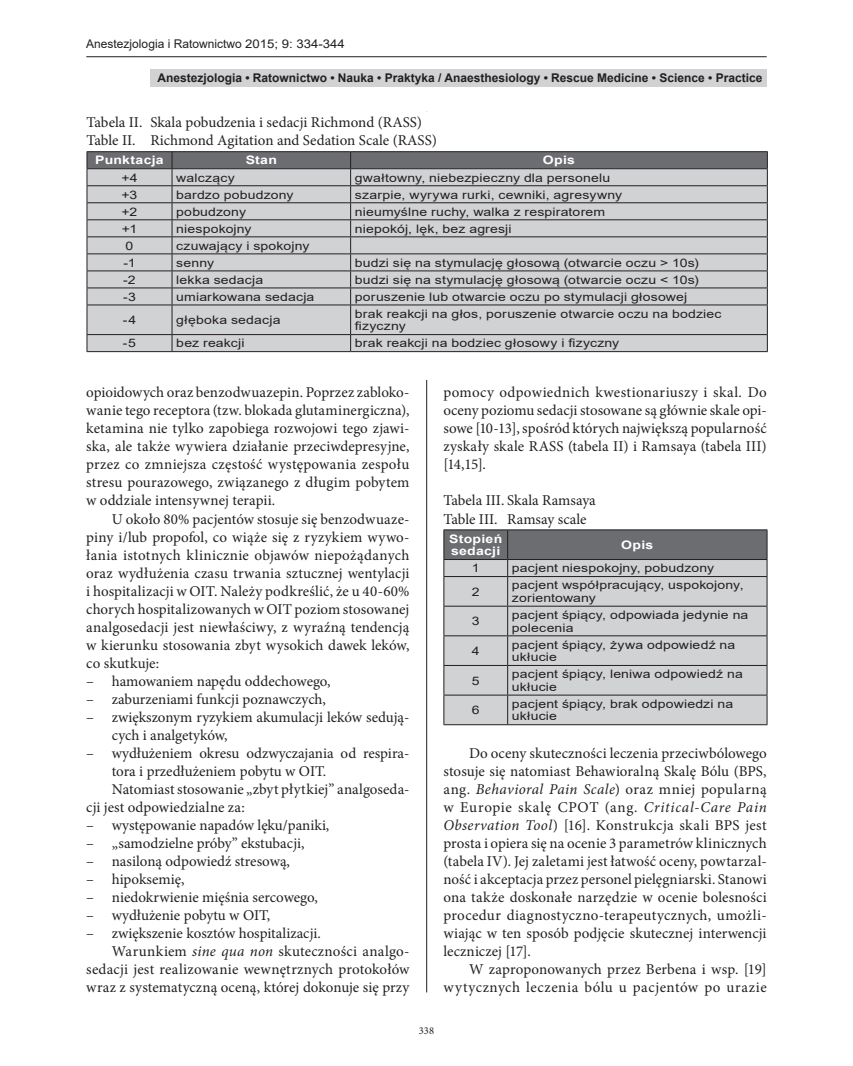
<style>
.page{position:relative;width:853px;height:1066px;background:#fff}
.page>*{position:absolute;margin:0;border:0;box-sizing:border-box;transform-origin:0 0}
.t1{font:15px/18px "Minion Pro";color:#231f20;text-align:justify}
.t2{font:15px/18px "Minion Pro";letter-spacing:.025em;color:#231f20;text-align:right}
.t3{font:700 12px "Arial";color:#231f20}
.t4{font:12px "Arial";color:#231f20}
.t5{font:11.7px/12.6px "Arial";letter-spacing:.015em;color:#231f20;scale:1.2 1}
.t6{font:700 11.7px/12.6px "Arial";letter-spacing:.02em;color:#fff;scale:1.2 1}
.t7{font:10.5px "Minion Pro";color:#231f20}
.s1{font-style:italic}
</style>
<div class="page">
<hr style="left:426px;top:112px;width:1px;height:880px;background:#231f20">
<hr style="left:86px;top:56px;width:681px;height:1px;background:#231f20">
<div style="left:150px;top:69px;width:617px;height:17px;background:#d1d2d4"></div>
<hr style="left:443px;top:724px;width:65px;height:1px;background:#231f20">
<hr style="left:508px;top:724px;width:259px;height:1px;background:#231f20">
<hr style="left:443px;top:529px;width:65px;height:1px;background:#231f20">
<hr style="left:508px;top:529px;width:259px;height:1px;background:#231f20">
<svg style="left:443px;top:530px;width:325px;height:194px;background:#babbbd"></svg>
<hr style="left:443px;top:559px;width:65px;height:1px;background:#231f20">
<hr style="left:508px;top:559px;width:259px;height:1px;background:#231f20">
<hr style="left:87px;top:351px;width:85px;height:1px;background:#231f20">
<hr style="left:172px;top:351px;width:179px;height:1px;background:#231f20">
<hr style="left:351px;top:351px;width:417px;height:1px;background:#231f20">
<hr style="left:87px;top:151px;width:85px;height:1px;background:#231f20">
<hr style="left:172px;top:151px;width:179px;height:1px;background:#231f20">
<hr style="left:351px;top:151px;width:417px;height:1px;background:#231f20">
<svg style="left:87px;top:152px;width:681px;height:199px;background:#bfc0c2"></svg>
<hr style="left:87px;top:168px;width:85px;height:1px;background:#231f20">
<hr style="left:172px;top:168px;width:179px;height:1px;background:#231f20">
<hr style="left:351px;top:168px;width:417px;height:1px;background:#231f20">
<p class="t4" style="left:86px;top:36px;width:260px">Anestezjologia i Ratownictwo 2015; 9: 334-344</p>
<p class="t3" style="left:157px;top:69px;width:606px">Anestezjologia • Ratownictwo • Nauka • Praktyka / Anaesthesiology • Rescue Medicine • Science • Practice</p>
<p class="t1" style="left:87px;top:114px;width:352px">Tabela II. Skala pobudzenia i sedacji Richmond (RASS)<br>Table II. Richmond Agitation and Sedation Scale (RASS)</p>
<p class="t6" style="left:95px;top:154px;width:58px">Punktacja</p>
<p class="t6" style="left:246px;top:154px;width:28px">Stan</p>
<p class="t6" style="left:543px;top:154px;width:28px">Opis</p>
<p class="t5" style="left:121px;top:171px;width:15px">+4</p>
<p class="t5" style="left:176px;top:171px;width:50px">walczący</p>
<p class="t5" style="left:355px;top:171px;width:214px">gwałtowny, niebezpieczny dla personelu</p>
<p class="t5" style="left:122px;top:188px;width:15px">+3</p>
<p class="t5" style="left:176px;top:188px;width:99px">bardzo pobudzony</p>
<p class="t5" style="left:355px;top:188px;width:224px">szarpie, wyrywa rurki, cewniki, agresywny</p>
<p class="t5" style="left:122px;top:205px;width:15px">+2</p>
<p class="t5" style="left:176px;top:205px;width:60px">pobudzony</p>
<p class="t5" style="left:355px;top:205px;width:210px">nieumyślne ruchy, walka z respiratorem</p>
<p class="t5" style="left:122px;top:222px;width:14px">+1</p>
<p class="t5" style="left:176px;top:222px;width:64px">niespokojny</p>
<p class="t5" style="left:355px;top:222px;width:132px">niepokój, lęk, bez agresji</p>
<p class="t5" style="left:126px;top:239px;width:8px">0</p>
<p class="t5" style="left:176px;top:239px;width:112px">czuwający i spokojny</p>
<p class="t5" style="left:124px;top:256px;width:11px">-1</p>
<p class="t5" style="left:176px;top:256px;width:33px">senny</p>
<p class="t5" style="left:355px;top:256px;width:288px">budzi się na stymulację głosową (otwarcie oczu &gt; 10s)</p>
<p class="t5" style="left:123px;top:273px;width:12px">-2</p>
<p class="t5" style="left:176px;top:273px;width:74px">lekka sedacja</p>
<p class="t5" style="left:355px;top:273px;width:288px">budzi się na stymulację głosową (otwarcie oczu &lt; 10s)</p>
<p class="t5" style="left:123px;top:290px;width:12px">-3</p>
<p class="t5" style="left:176px;top:290px;width:117px">umiarkowana sedacja</p>
<p class="t5" style="left:355px;top:290px;width:278px">poruszenie lub otwarcie oczu po stymulacji głosowej</p>
<p class="t5" style="left:123px;top:313px;width:13px">-4</p>
<p class="t5" style="left:176px;top:313px;width:88px">głęboka sedacja</p>
<p class="t5" style="left:355px;top:307px;width:307px">brak reakcji na głos, poruszenie otwarcie oczu na bodziec fizyczny</p>
<p class="t5" style="left:123px;top:337px;width:12px">-5</p>
<p class="t5" style="left:176px;top:337px;width:58px">bez reakcji</p>
<p class="t5" style="left:355px;top:337px;width:222px">brak reakcji na bodziec głosowy i fizyczny</p>
<p class="t1" style="left:86px;top:384px;width:325px">opioidowych oraz benzodwuazepin. Poprzez zabloko&shy;wanie tego receptora (tzw. blokada glutaminergiczna), ketamina nie tylko zapobiega rozwojowi tego zjawi&shy;ska, ale także wywiera działanie przeciwdepresyjne, przez co zmniejsza częstość występowania zespołu stresu pourazowego, związanego z długim pobytem w oddziale intensywnej terapii.</p>
<p class="t1" style="left:86px;top:510px;width:325px;text-indent:26px">U około 80% pacjentów stosuje się benzodwuaze&shy;piny i/lub propofol, co wiąże się z ryzykiem wywo&shy;łania istotnych klinicznie objawów niepożądanych oraz wydłużenia czasu trwania sztucznej wentylacji i hospitalizacji w OIT. Należy podkreślić, że u 40-60% chorych hospitalizowanych w OIT poziom stosowanej analgosedacji jest niewłaściwy, z wyraźną tendencją w kierunku stosowania zbyt wysokich dawek leków, co skutkuje:</p>
<p class="t1" style="left:86px;top:672px;width:246px">– hamowaniem napędu oddechowego,</p>
<p class="t1" style="left:86px;top:690px;width:241px">– zaburzeniami funkcji poznawczych,</p>
<p class="t1" style="left:112px;top:708px;width:299px;text-indent:-26px">– zwiększonym ryzykiem akumulacji leków sedują&shy;cych i analgetyków,</p>
<p class="t1" style="left:86px;top:744px;width:325px">– wydłużeniem okresu odzwyczajania od respira-</p>
<p class="t1" style="left:112px;top:762px;width:216px">tora i przedłużeniem pobytu w OIT.</p>
<p class="t1" style="left:112px;top:780px;width:299px">Natomiast stosowanie „zbyt płytkiej” analgoseda-</p>
<p class="t1" style="left:86px;top:798px;width:160px">cji jest odpowiedzialne za:</p>
<p class="t1" style="left:86px;top:816px;width:245px">– występowanie napadów lęku/paniki,</p>
<p class="t1" style="left:86px;top:834px;width:220px">– „samodzielne próby” ekstubacji,</p>
<p class="t1" style="left:86px;top:852px;width:205px">– nasiloną odpowiedź stresową,</p>
<p class="t1" style="left:86px;top:870px;width:100px">– hipoksemię,</p>
<p class="t1" style="left:86px;top:888px;width:233px">– niedokrwienie mięśnia sercowego,</p>
<p class="t1" style="left:86px;top:906px;width:186px">– wydłużenie pobytu w OIT,</p>
<p class="t1" style="left:86px;top:924px;width:236px">– zwiększenie kosztów hospitalizacji.</p>
<p class="t1" style="left:112px;top:942px;width:299px">Warunkiem <span class="s1">sine qua non</span> skuteczności analgo-</p>
<p class="t1" style="left:86px;top:960px;width:325px">sedacji jest realizowanie wewnętrznych protokołów</p>
<p class="t1" style="left:86px;top:978px;width:325px">wraz z systematyczną oceną, której dokonuje się przy</p>
<p class="t1" style="left:443px;top:384px;width:325px">pomocy odpowiednich kwestionariuszy i skal. Do oceny poziomu sedacji stosowane są głównie skale opi&shy;sowe [10-13], spośród których największą popularność zyskały skale RASS (tabela II) i Ramsaya (tabela III) [14,15].</p>
<p class="t1" style="left:443px;top:492px;width:154px">Tabela III. Skala Ramsaya<br>Table III. Ramsay scale</p>
<p class="t6" style="left:449px;top:532px;width:46px">Stopień sedacji</p>
<p class="t6" style="left:621px;top:538px;width:28px">Opis</p>
<p class="t5" style="left:472px;top:562px;width:8px">1</p>
<p class="t5" style="left:512px;top:562px;width:170px">pacjent niespokojny, pobudzony</p>
<p class="t5" style="left:472px;top:585px;width:8px">2</p>
<p class="t5" style="left:512px;top:579px;width:195px">pacjent współpracujący, uspokojony, zorientowany</p>
<p class="t5" style="left:472px;top:614px;width:8px">3</p>
<p class="t5" style="left:512px;top:608px;width:199px">pacjent śpiący, odpowiada jedynie na polecenia</p>
<p class="t5" style="left:472px;top:644px;width:8px">4</p>
<p class="t5" style="left:512px;top:638px;width:188px">pacjent śpiący, żywa odpowiedź na ukłucie</p>
<p class="t5" style="left:472px;top:674px;width:8px">5</p>
<p class="t5" style="left:512px;top:667px;width:194px">pacjent śpiący, leniwa odpowiedź na ukłucie</p>
<p class="t5" style="left:472px;top:703px;width:8px">6</p>
<p class="t5" style="left:512px;top:697px;width:186px">pacjent śpiący, brak odpowiedzi na ukłucie</p>
<p class="t1" style="left:443px;top:744px;width:325px;text-indent:26px">Do oceny skuteczności leczenia przeciwbólowego stosuje się natomiast Behawioralną Skalę Bólu (BPS, ang. <span class="s1">Behavioral Pain Scale</span>) oraz mniej popularną w Europie skalę CPOT (ang. <span class="s1">Critical-Care Pain Observation Tool</span>) [16]. Konstrukcja skali BPS jest prosta i opiera się na ocenie 3 parametrów klinicznych (tabela IV). Jej zaletami jest łatwość oceny, powtarzal&shy;ność i akceptacja przez personel pielęgniarski. Stanowi ona także doskonałe narzędzie w ocenie bolesności procedur diagnostyczno-terapeutycznych, umożli&shy;wiając w ten sposób podjęcie skutecznej interwencji leczniczej [17].</p>
<p class="t2" style="left:443px;top:960px;width:325px">W zaproponowanych przez Berbena i wsp. [19] wytycznych leczenia bólu u pacjentów po urazie</p>
<p class="t7" style="left:419px;top:1023px;width:17px">338</p>
</div>
